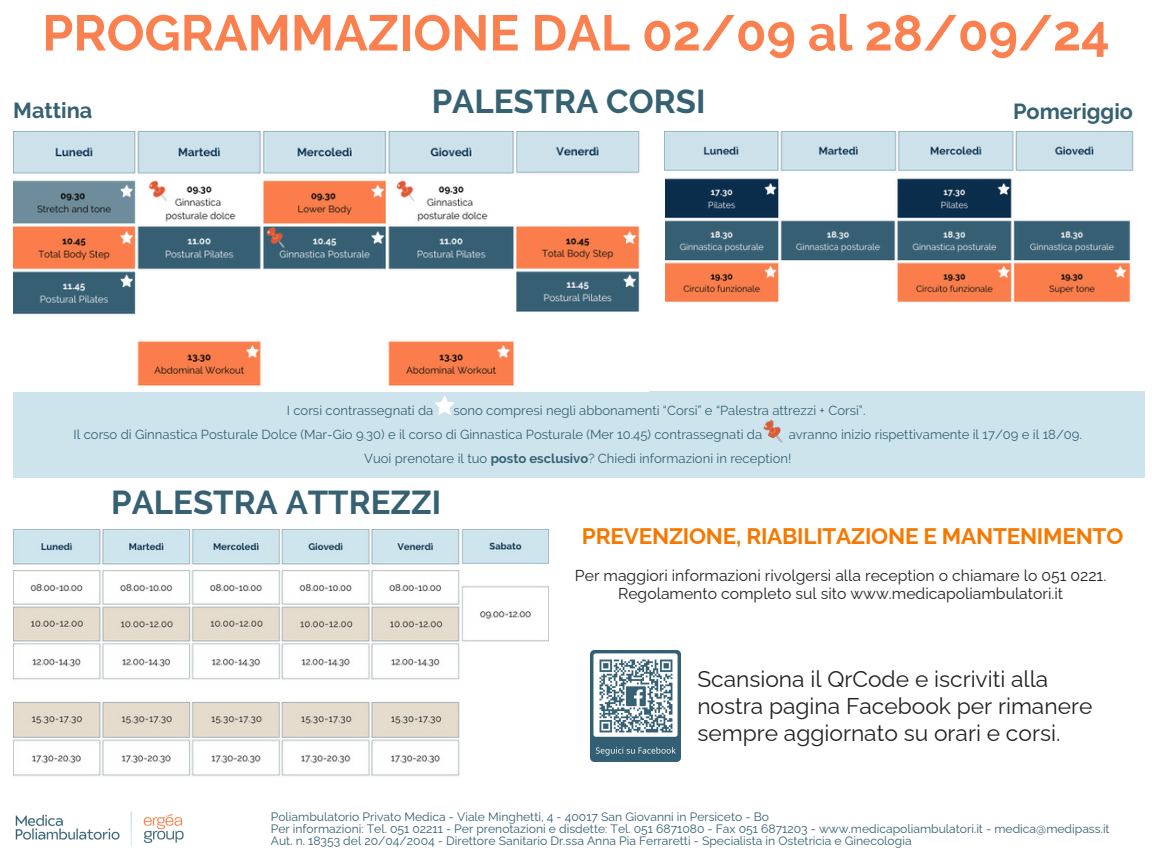
<style>
.page{position:relative;width:1152px;height:864px;background:#fff}
.page>*{position:absolute;margin:0;border:0;box-sizing:border-box;transform-origin:0 0}
.t1{font:700 49.95px "Raleway";color:#fa814f}
.t2{font:700 33px "Raleway";color:#366173}
.t3{font:22.8px/27px "Raleway";color:#222}
.t4{font:700 22.5px "Raleway";letter-spacing:-.01em;color:#f57900}
.t5{font:700 21.75px "Raleway";color:#366173}
.t6{font:15.75px/18px "Raleway";color:#222;text-align:center}
.t7{font:13.05px "Raleway";color:#366173}
.t8{font:12.15px "Raleway";color:#366173}
.s1{font-weight:700}
</style>
<div class="page">
<img style="left:591px;top:650px;width:90px;height:111px">
<img style="left:596px;top:657px;width:79px;height:78px">
<img style="left:15px;top:811px;width:169px;height:35px">
<div style="left:13px;top:391px;width:1132px;height:86px;background:#cee4ed"></div>
<svg style="left:435px;top:396px;width:19px;height:19px"></svg>
<img style="left:13px;top:131px;width:627px;height:255px">
<img style="left:13px;top:529px;width:536px;height:247px">
<img style="left:665px;top:131px;width:469px;height:171px">
<img style="left:763px;top:419px;width:20px;height:24px">
<h3 class="t1" style="left:42px;top:4px;width:1069px">PROGRAMMAZIONE DAL 02/09 al 28/09/24</h3>
<p class="t5" style="left:13px;top:98px;width:81px">Mattina</p>
<h6 class="t2" style="left:432px;top:82px;width:275px">PALESTRA CORSI</h6>
<p class="t5" style="left:1013px;top:98px;width:122px">Pomeriggio</p>
<p class="t7" style="left:287px;top:403px;width:148px">I corsi contrassegnati da</p>
<p class="t7" style="left:453px;top:403px;width:414px">sono compresi negli abbonamenti “Corsi” e “Palestra attrezzi + Corsi”.</p>
<p class="t7" style="left:74px;top:427px;width:690px">Il corso di Ginnastica Posturale Dolce (Mar-Gio 9.30) e il corso di Ginnastica Posturale (Mer 10.45) contrassegnati da</p>
<p class="t7" style="left:789px;top:427px;width:295px">avranno inizio rispettivamente il 17/09 e il 18/09.</p>
<p class="t7" style="left:364px;top:451px;width:429px">Vuoi prenotare il tuo <span class="s1">posto esclusivo</span>? Chiedi informazioni in reception!</p>
<p class="t2" style="left:111px;top:483px;width:332px">PALESTRA ATTREZZI</p>
<p class="t4" style="left:582px;top:523px;width:543px">PREVENZIONE, RIABILITAZIONE E MANTENIMENTO</p>
<h2 class="t6" style="left:575px;top:567px;width:533px">Per maggiori informazioni rivolgersi alla reception o chiamare lo 051 0221.<br>Regolamento completo sul sito www.medicapoliambulatori.it</h2>
<h2 class="t3" style="left:697px;top:665px;width:397px">Scansiona il QrCode e iscriviti alla nostra pagina Facebook per rimanere sempre aggiornato su orari e corsi.</h2>
<h5 class="t8" style="left:271px;top:809px;width:500px">Poliambulatorio Privato Medica - Viale Minghetti, 4 - 40017 San Giovanni in Persiceto - Bo</h5>
<p class="t8" style="left:271px;top:821px;width:840px">Per informazioni: Tel. 051 02211 - Per prenotazioni e disdette: Tel. 051 6871080 - Fax 051 6871203 - www.medicapoliambulatori.it - medica@medipass.it</p>
<p class="t8" style="left:271px;top:834px;width:642px">Aut. n. 18353 del 20/04/2004 - Direttore Sanitario Dr.ssa Anna Pia Ferraretti - Specialista in Ostetricia e Ginecologia</p>
</div>
